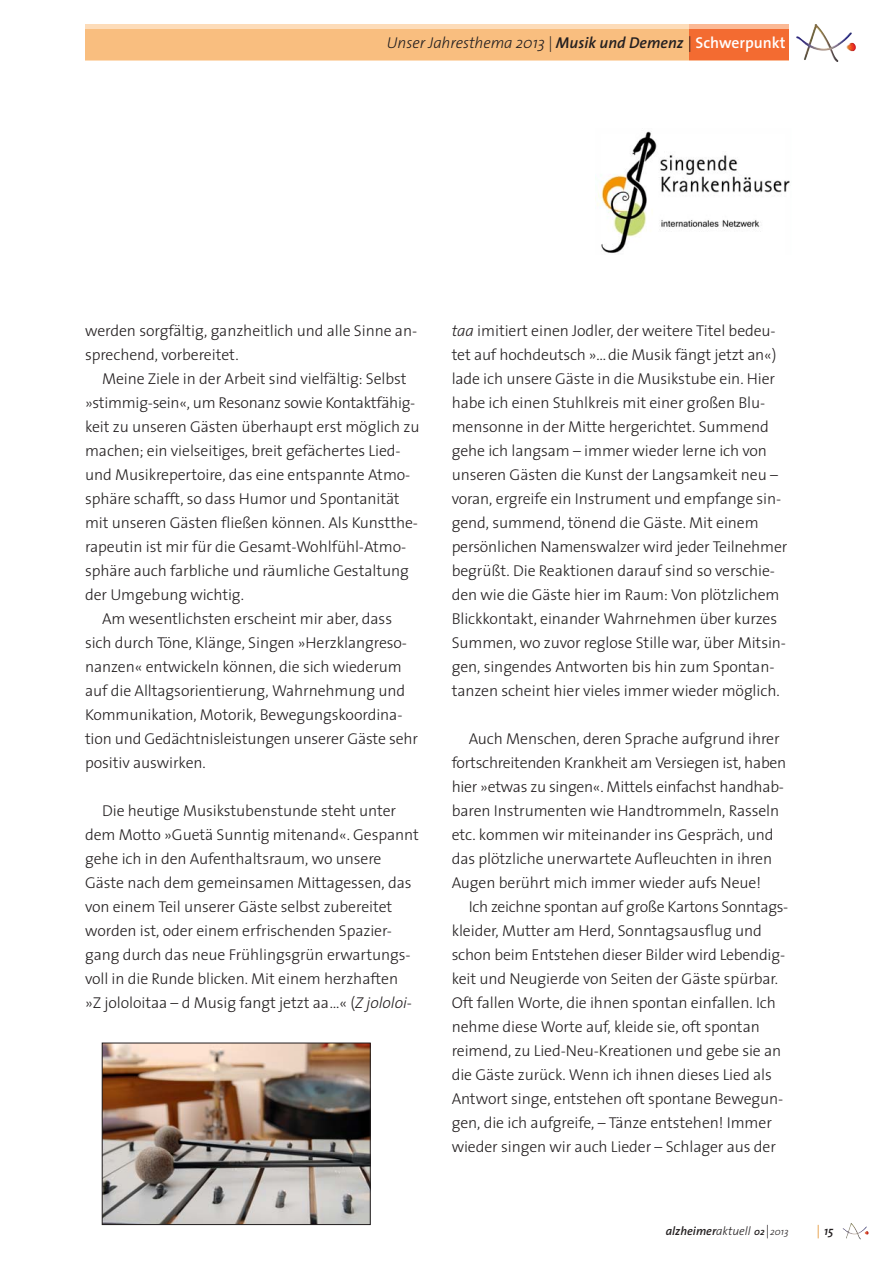
<style>
.page{position:relative;width:893px;height:1263px;background:#fff}
.page>*{position:absolute;margin:0;border:0;box-sizing:border-box;transform-origin:0 0}
.t1{font:300 15.75px/24px "The Sans";letter-spacing:-.005em;color:#231f20}
.t2{font:italic 300 15.75px "The Sans";letter-spacing:-.005em;color:#231f20}
.t3{font:italic 600 12px "The Sans";color:#231f20}
.s1{font-style:normal}
.s2{font-weight:600}
.s3{font-weight:600;font-style:normal;color:#fff}
.s4{font-style:italic}
.s5{font-weight:300}
.s6{font-size:9.9px}
.s7{font-weight:300;font-style:normal;font-size:13.5px}
.s8{font-weight:300;font-size:9.9px}
.s9{font-weight:300;font-style:normal;font-size:13.5px;color:#e0861a}
</style>
<div class="page">
<img style="left:595px;top:131px;width:195px;height:122px">
<div style="left:85px;top:24px;width:612px;height:36px;background:linear-gradient(to right,#fddcb9,#fddcb9)"></div>
<div style="left:85px;top:30px;width:612px;height:30px;background:#f9be7f"></div>
<div style="left:689px;top:24px;width:100px;height:36px;background:linear-gradient(to right,#fbb995,#fbb995)"></div>
<div style="left:689px;top:30px;width:100px;height:30px;background:#f36b31"></div>
<svg style="left:831px;top:42px;width:9px;height:5px"></svg>
<img style="left:104px;top:1045px;width:264px;height:178px">
<div style="left:102px;top:1043px;width:268px;height:182px;border:1px solid #231f20"></div>
<p class="t2" style="left:387px;top:37px;width:400px">Unser Jahresthema 2013 <span class="s1">|</span> <span class="s2">Musik und Demenz</span> <span class="s1">|</span> <span class="s3">Schwerpunkt</span></p>
<p class="t1" style="left:85px;top:320px;width:334px">werden sorgfältig, ganzheitlich und alle Sinne an-</p>
<p class="t1" style="left:85px;top:344px;width:155px">sprechend, vorbereitet.</p>
<p class="t1" style="left:102px;top:368px;width:306px">Meine Ziele in der Arbeit sind vielfältig: Selbst</p>
<p class="t1" style="left:85px;top:392px;width:332px">»stimmig-sein«, um Resonanz sowie Kontaktfähig-</p>
<p class="t1" style="left:85px;top:416px;width:336px">keit zu unseren Gästen überhaupt erst möglich zu</p>
<p class="t1" style="left:85px;top:440px;width:317px">machen; ein vielseitiges, breit gefächertes Lied-</p>
<p class="t1" style="left:85px;top:464px;width:327px">und Musikrepertoire, das eine entspannte Atmo-</p>
<p class="t1" style="left:85px;top:488px;width:316px">sphäre schafft, so dass Humor und Spontanität</p>
<p class="t1" style="left:85px;top:512px;width:334px">mit unseren Gästen fließen können. Als Kunstthe-</p>
<p class="t1" style="left:85px;top:536px;width:323px">rapeutin ist mir für die Gesamt-Wohlfühl-Atmo-</p>
<p class="t1" style="left:85px;top:560px;width:325px">sphäre auch farbliche und räumliche Gestaltung</p>
<p class="t1" style="left:85px;top:584px;width:161px">der Umgebung wichtig.</p>
<p class="t1" style="left:102px;top:608px;width:292px">Am wesentlichsten erscheint mir aber, dass</p>
<p class="t1" style="left:85px;top:632px;width:323px">sich durch Töne, Klänge, Singen »Herzklangreso-</p>
<p class="t1" style="left:85px;top:656px;width:318px">nanzen« entwickeln können, die sich wiederum</p>
<p class="t1" style="left:85px;top:680px;width:322px">auf die Alltagsorientierung, Wahrnehmung und</p>
<p class="t1" style="left:85px;top:704px;width:319px">Kommunikation, Motorik, Bewegungskoordina-</p>
<p class="t1" style="left:85px;top:728px;width:334px">tion und Gedächtnisleistungen unserer Gäste sehr</p>
<p class="t1" style="left:85px;top:752px;width:122px">positiv auswirken.</p>
<p class="t1" style="left:85px;top:800px;width:335px;text-indent:17px">Die heutige Musikstubenstunde steht unter dem Motto »Guetä Sunntig mitenand«. Gespannt gehe ich in den Aufenthaltsraum, wo unsere Gäste nach dem gemeinsamen Mittagessen, das von einem Teil unserer Gäste selbst zubereitet worden ist, oder einem erfrischenden Spazier&shy;gang durch das neue Frühlingsgrün erwartungs&shy;voll in die Runde blicken. Mit einem herzhaften<br>»Z jololoitaa – d Musig fangt jetzt aa…« (<span class="s4">Z jololoi-</span></p>
<p class="t1" style="left:452px;top:320px;width:337px"><span class="s4">taa</span> imitiert einen Jodler, der weitere Titel bedeu&shy;tet auf hochdeutsch »… die Musik fängt jetzt an«) lade ich unsere Gäste in die Musikstube ein. Hier habe ich einen Stuhlkreis mit einer großen Blu&shy;mensonne in der Mitte hergerichtet. Summend gehe ich langsam – immer wieder lerne ich von unseren Gästen die Kunst der Langsamkeit neu – voran, ergreife ein Instrument und empfange sin&shy;gend, summend, tönend die Gäste. Mit einem persönlichen Namenswalzer wird jeder Teilnehmer begrüßt. Die Reaktionen darauf sind so verschie&shy;den wie die Gäste hier im Raum: Von plötzlichem Blickkontakt, einander Wahrnehmen über kurzes Summen, wo zuvor reglose Stille war, über Mitsin&shy;gen, singendes Antworten bis hin zum Spontan&shy;tanzen scheint hier vieles immer wieder möglich.</p>
<p class="t1" style="left:469px;top:728px;width:312px">Auch Menschen, deren Sprache aufgrund ihrer</p>
<p class="t1" style="left:452px;top:752px;width:336px">fortschreitenden Krankheit am Versiegen ist, haben</p>
<p class="t1" style="left:452px;top:776px;width:334px">hier »etwas zu singen«. Mittels einfachst handhab-</p>
<p class="t1" style="left:452px;top:800px;width:329px">baren Instrumenten wie Handtrommeln, Rasseln</p>
<p class="t1" style="left:452px;top:824px;width:323px">etc. kommen wir miteinander ins Gespräch, und</p>
<p class="t1" style="left:452px;top:848px;width:322px">das plötzliche unerwartete Aufleuchten in ihren</p>
<p class="t1" style="left:452px;top:872px;width:311px">Augen berührt mich immer wieder aufs Neue!</p>
<p class="t1" style="left:469px;top:896px;width:321px">Ich zeichne spontan auf große Kartons Sonntags-</p>
<p class="t1" style="left:452px;top:920px;width:312px">kleider, Mutter am Herd, Sonntagsausflug und</p>
<p class="t1" style="left:452px;top:944px;width:335px">schon beim Entstehen dieser Bilder wird Lebendig-</p>
<p class="t1" style="left:452px;top:968px;width:328px">keit und Neugierde von Seiten der Gäste spürbar.</p>
<p class="t1" style="left:452px;top:992px;width:326px">Oft fallen Worte, die ihnen spontan einfallen. Ich</p>
<p class="t1" style="left:452px;top:1016px;width:310px">nehme diese Worte auf, kleide sie, oft spontan</p>
<p class="t1" style="left:452px;top:1040px;width:331px">reimend, zu Lied-Neu-Kreationen und gebe sie an</p>
<p class="t1" style="left:452px;top:1064px;width:322px">die Gäste zurück. Wenn ich ihnen dieses Lied als</p>
<p class="t1" style="left:452px;top:1088px;width:333px">Antwort singe, entstehen oft spontane Bewegun-</p>
<p class="t1" style="left:452px;top:1112px;width:322px">gen, die ich aufgreife, – Tänze entstehen! Immer</p>
<p class="t1" style="left:452px;top:1136px;width:326px">wieder singen wir auch Lieder – Schlager aus der</p>
<p class="t3" style="left:666px;top:1226px;width:125px">alzheimer<span class="s5">aktuell</span> <span class="s6">02</span><span class="s7">|</span><span class="s8">2013</span></p>
<p class="t3" style="left:817px;top:1226px;width:18px"><span class="s9">|</span> 15</p>
</div>
